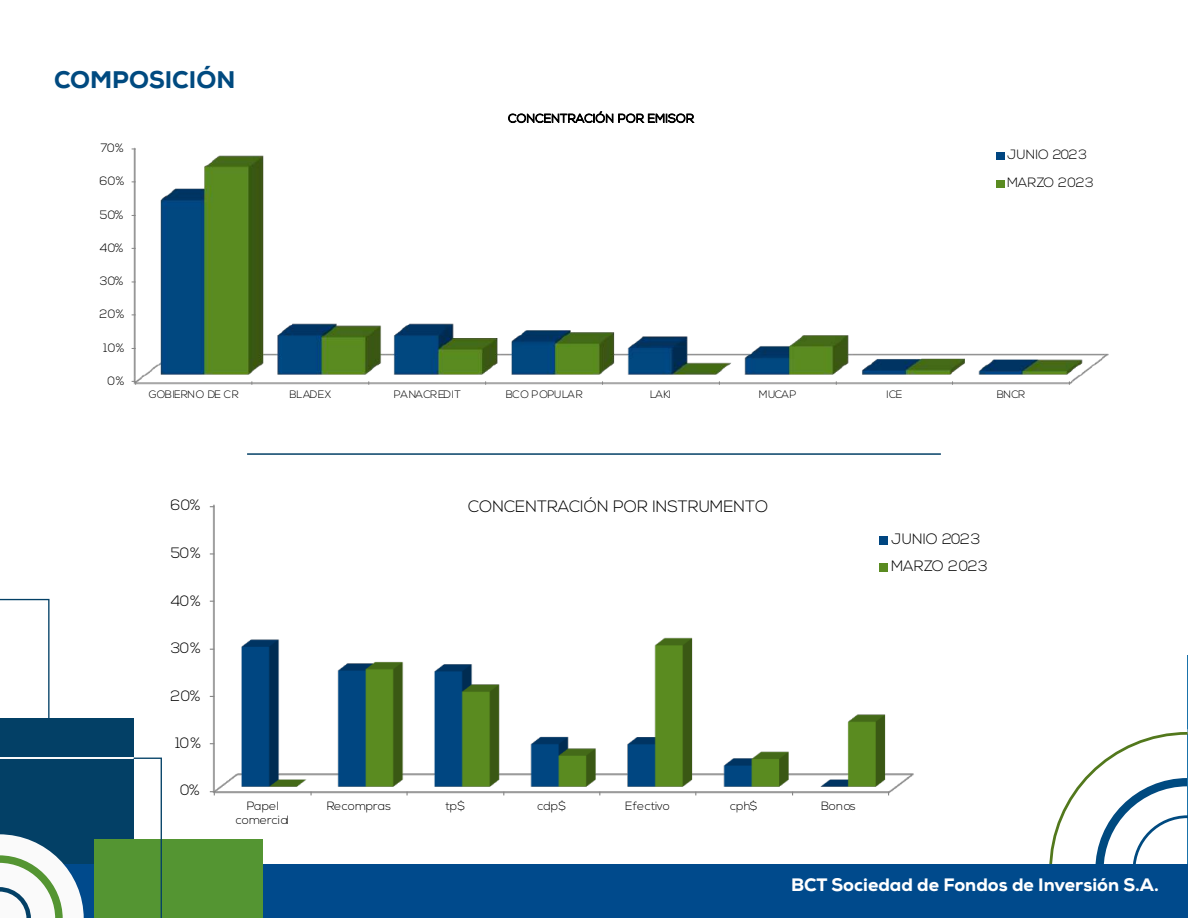
<style>
.page{position:relative;width:1188px;height:918px;background:#fff}
.page>*{position:absolute;margin:0;border:0;box-sizing:border-box;transform-origin:0 0}
.t1{font:800 24px "Nexa";color:#004a80}
.t2{font:800 18px "Nexa";color:#fff}
.t3{font:300 16.5px "Nexa";color:#000}
.t4{font:300 15px/27px "Nexa";letter-spacing:-.005em;color:#000}
.t5{font:300 13.5px/28.2px "Nexa";color:#000}
.t6{font:300 12.15px "Nexa";letter-spacing:.005em;color:#000}
.t7{font:300 12px/14.2px "Nexa";letter-spacing:-.005em;color:#000;text-align:center}
.t8{font:300 11.85px "Nexa";letter-spacing:.02em;color:#000}
.t9{font:300 10.8px "Nexa";letter-spacing:.01em;color:#000}
.t10{font:300 10.8px "Nexa";letter-spacing:.04em;color:#000}
</style>
<div class="page">
<hr style="left:1187px;top:655px;width:1px;height:215px;background:#1a73ab">
<svg style="left:1049px;top:729px;width:139px;height:135px"></svg>
<div style="left:0;top:718px;width:134px;height:200px;background:#034066"></div>
<hr style="left:0;top:758px;width:134px;height:1px;background:#fafafa">
<svg style="left:0;top:599px;width:50px;height:119px"></svg>
<div style="left:0;top:864px;width:1188px;height:54px;background:#004a8c"></div>
<div style="left:94px;top:839px;width:169px;height:79px;background:#549532"></div>
<svg style="left:134px;top:758px;width:28px;height:160px"></svg>
<svg style="left:0;top:834px;width:84px;height:84px"></svg>
<img style="left:132px;top:147px;width:977px;height:237px">
<svg style="left:132px;top:381px;width:4px;height:4px"></svg>
<div style="left:996px;top:152px;width:8px;height:8px;background:#004681"></div>
<div style="left:996px;top:181px;width:8px;height:7px;background:#5a8b21"></div>
<div style="left:144px;top:467px;width:935px;height:374px;background:#fff"></div>
<img style="left:211px;top:504px;width:703px;height:291px">
<svg style="left:210px;top:791px;width:5px;height:4px"></svg>
<div style="left:880px;top:537px;width:8px;height:8px;background:#004681"></div>
<div style="left:880px;top:564px;width:8px;height:8px;background:#5a8b21"></div>
<h1 class="t1" style="left:54px;top:64px;width:183px">COMPOSICIÓN</h1>
<p class="t6" style="left:100px;top:140px;width:25px">70%</p>
<p class="t6" style="left:100px;top:174px;width:26px">60%</p>
<p class="t6" style="left:100px;top:208px;width:25px">50%</p>
<p class="t6" style="left:100px;top:241px;width:25px">40%</p>
<p class="t6" style="left:100px;top:274px;width:25px">30%</p>
<p class="t6" style="left:100px;top:307px;width:26px">20%</p>
<p class="t6" style="left:104px;top:341px;width:22px">10%</p>
<p class="t6" style="left:108px;top:374px;width:18px">0%</p>
<p class="t8" style="left:508px;top:112px;width:187px">CONCENTRACIÓN POR EMISOR</p>
<p class="t5" style="left:1007px;top:141px;width:88px">JUNIO 2023<br>MARZO 2023</p>
<p class="t9" style="left:149px;top:388px;width:92px">GOBIERNO DE CR</p>
<p class="t9" style="left:290px;top:388px;width:43px">BLADEX</p>
<p class="t10" style="left:394px;top:388px;width:68px">PANACREDIT</p>
<p class="t9" style="left:506px;top:388px;width:78px">BCO POPULAR</p>
<p class="t9" style="left:650px;top:388px;width:23px">LAKI</p>
<p class="t9" style="left:759px;top:388px;width:39px">MUCAP</p>
<p class="t9" style="left:886px;top:388px;width:18px">ICE</p>
<p class="t9" style="left:997px;top:388px;width:30px">BNCR</p>
<p class="t4" style="left:170px;top:492px;width:32px">60%</p>
<p class="t4" style="left:171px;top:540px;width:32px">50%</p>
<p class="t4" style="left:171px;top:588px;width:32px">40%</p>
<p class="t4" style="left:171px;top:635px;width:32px">30%</p>
<p class="t4" style="left:170px;top:683px;width:32px">20%</p>
<p class="t4" style="left:175px;top:730px;width:27px">10%</p>
<p class="t4" style="left:180px;top:777px;width:21px">0%</p>
<h3 class="t3" style="left:468px;top:497px;width:302px">CONCENTRACIÓN POR INSTRUMENTO</h3>
<p class="t4" style="left:891px;top:526px;width:98px">JUNIO 2023<br>MARZO 2023</p>
<p class="t7" style="left:236px;top:799px;width:55px">Papel comercial</p>
<p class="t7" style="left:327px;top:799px;width:66px">Recompras</p>
<p class="t7" style="left:445px;top:799px;width:21px">tp$</p>
<p class="t7" style="left:537px;top:799px;width:30px">cdp$</p>
<p class="t7" style="left:625px;top:799px;width:46px">Efectivo</p>
<p class="t7" style="left:730px;top:799px;width:29px">cph$</p>
<p class="t7" style="left:821px;top:799px;width:36px">Bonos</p>
<h2 class="t2" style="left:791px;top:873px;width:369px">BCT Sociedad de Fondos de Inversión S.A.</h2>
</div>
